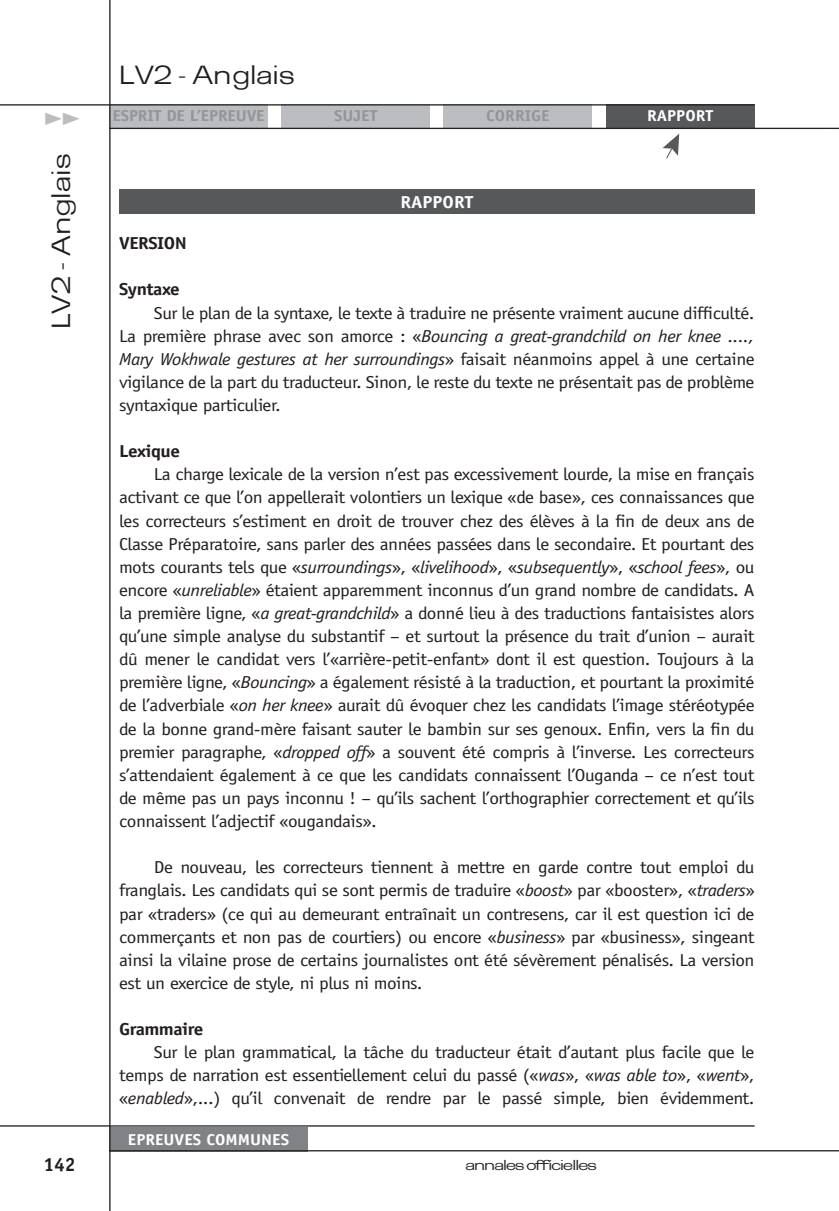
<style>
.page{position:relative;width:839px;height:1211px;background:#fff}
.page>*{position:absolute;margin:0;border:0;box-sizing:border-box;transform-origin:0 0}
.t1{font:26.25px "Cg Brazilia Three";color:#231f20}
.t2{font:21px "Cg Brazilia Three";color:#bcbdc0}
.t3{font:700 19.25px "Officina Sans";color:#231f20}
.t4{font:17.32px/23.1px "Officina Sans";letter-spacing:-.025em;color:#231f20;text-align:justify;scale:1.11 1}
.t5{font:700 17.32px "Officina Sans";letter-spacing:-.025em;color:#231f20;scale:1.11 1}
.t6{font:700 17.32px "Officina Sans";color:#fff;scale:1.11 1}
.t7{font:700 15.75px "Officina Sans";letter-spacing:-.01em;color:#939598;scale:1.11 1}
.t8{font:700 15.75px "Officina Sans";color:#fff;scale:1.11 1}
.t9{font:14.17px "Cg Brazilia Three";letter-spacing:-.06em;color:#231f20;scale:1.11 1}
.s1{font-style:italic}
</style>
<div class="page">
<div style="left:109px;top:104px;width:159px;height:25px;background:#bcbdc0"></div>
<div style="left:605px;top:104px;width:149px;height:25px;background:#57585a"></div>
<div style="left:281px;top:104px;width:149px;height:25px;background:#bcbdc0"></div>
<div style="left:443px;top:104px;width:149px;height:25px;background:#bcbdc0"></div>
<hr style="left:0;top:104px;width:754px;height:1px;background:#231f20">
<hr style="left:109px;top:128px;width:719px;height:1px;background:#231f20">
<div style="left:109px;top:1126px;width:199px;height:25px;background:#808285"></div>
<hr style="left:0;top:1125px;width:754px;height:1px;background:#231f20">
<hr style="left:109px;top:1150px;width:719px;height:1px;background:#231f20">
<svg style="left:663px;top:134px;width:16px;height:24px"></svg>
<div style="left:119px;top:189px;width:635px;height:24px;background:#57585a"></div>
<hr style="left:109px;top:0;width:1px;height:1210px;background:#231f20">
<p class="t2" style="left:44px;top:104px;width:37px">&gt;&gt;</p>
<h1 class="t1" style="left:45px;top:329px;width:177px;rotate:-90deg">LV2 - Anglais</h1>
<h1 class="t1" style="left:119px;top:59px;width:177px">LV2 - Anglais</h1>
<p class="t7" style="left:112px;top:106px;width:139px">ESPRIT DE L’EPREUVE</p>
<p class="t7" style="left:334px;top:106px;width:41px">SUJET</p>
<p class="t7" style="left:486px;top:106px;width:59px">CORRIGE</p>
<p class="t8" style="left:647px;top:106px;width:61px">RAPPORT</p>
<p class="t6" style="left:400px;top:191px;width:67px">RAPPORT</p>
<p class="t5" style="left:119px;top:232px;width:62px">VERSION</p>
<p class="t5" style="left:119px;top:279px;width:56px">Syntaxe</p>
<p class="t4" style="left:119px;top:301px;width:574px;text-indent:35px">Sur le plan de la syntaxe, le texte à traduire ne présente vraiment aucune difficulté.<br>La première phrase avec son amorce : «<span class="s1">Bouncing a great-grandchild on her knee ...., Mary Wokhwale gestures at her surroundings</span>» faisait néanmoins appel à une certaine vigilance de la part du traducteur. Sinon, le reste du texte ne présentait pas de problème syntaxique particulier.</p>
<p class="t5" style="left:119px;top:440px;width:56px">Lexique</p>
<p class="t4" style="left:119px;top:463px;width:574px;text-indent:35px">La charge lexicale de la version n’est pas excessivement lourde, la mise en français activant ce que l’on appellerait volontiers un lexique «de base», ces connaissances que les correcteurs s’estiment en droit de trouver chez des élèves à la fin de deux ans de Classe Préparatoire, sans parler des années passées dans le secondaire. Et pourtant des mots courants tels que «<span class="s1">surroundings</span>», «<span class="s1">livelihood</span>», «<span class="s1">subsequently</span>», «<span class="s1">school fees</span>», ou encore «<span class="s1">unreliable</span>» étaient apparemment inconnus d’un grand nombre de candidats. A la première ligne, «<span class="s1">a great-grandchild</span>» a donné lieu à des traductions fantaisistes alors qu’une simple analyse du substantif – et surtout la présence du trait d’union – aurait dû mener le candidat vers l’«arrière-petit-enfant» dont il est question. Toujours à la première ligne, «<span class="s1">Bouncing</span>» a également résisté à la traduction, et pourtant la proximité de l’adverbiale «<span class="s1">on her knee</span>» aurait dû évoquer chez les candidats l’image stéréotypée de la bonne grand-mère faisant sauter le bambin sur ses genoux. Enfin, vers la fin du premier paragraphe, «<span class="s1">dropped off</span>» a souvent été compris à l’inverse. Les correcteurs s’attendaient également à ce que les candidats connaissent l’Ouganda – ce n’est tout de même pas un pays inconnu ! – qu’ils sachent l’orthographier correctement et qu’ils connaissent l’adjectif «ougandais».</p>
<p class="t4" style="left:119px;top:855px;width:574px;text-indent:35px">De nouveau, les correcteurs tiennent à mettre en garde contre tout emploi du franglais. Les candidats qui se sont permis de traduire «<span class="s1">boost</span>» par «booster», «<span class="s1">traders</span>» par «traders» (ce qui au demeurant entraînait un contresens, car il est question ici de commerçants et non pas de courtiers) ou encore «<span class="s1">business</span>» par «business», singeant ainsi la vilaine prose de certains journalistes ont été sévèrement pénalisés. La version est un exercice de style, ni plus ni moins.</p>
<p class="t5" style="left:119px;top:1018px;width:77px">Grammaire</p>
<p class="t4" style="left:119px;top:1040px;width:574px;text-indent:35px">Sur le plan grammatical, la tâche du traducteur était d’autant plus facile que le temps de narration est essentiellement celui du passé («<span class="s1">was</span>», «<span class="s1">was able to</span>», «<span class="s1">went</span>», «<span class="s1">enabled</span>»,...) qu’il convenait de rendre par le passé simple, bien évidemment.</p>
<p class="t8" style="left:128px;top:1129px;width:147px">EPREUVES COMMUNES</p>
<p class="t3" style="left:43px;top:1152px;width:34px">142</p>
<p class="t9" style="left:465px;top:1156px;width:120px">annales officielles</p>
</div>
